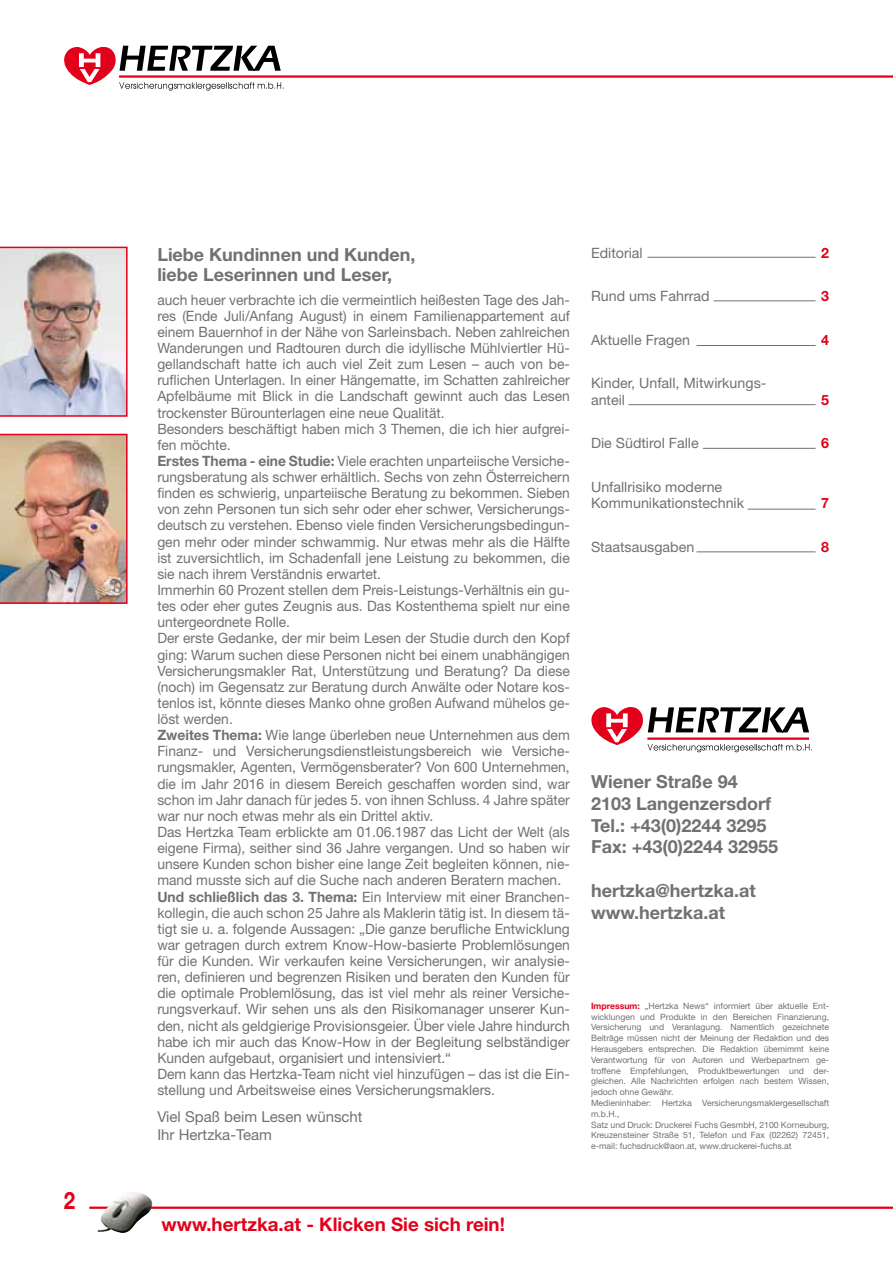
<style>
.page{position:relative;width:893px;height:1263px;background:#fff}
.page>*{position:absolute;margin:0;border:0;box-sizing:border-box;transform-origin:0 0}
.t1{font:700 24px "Helvetica Neue";color:#e2001a;scale:.85 1}
.t2{font:700 18.75px "Helvetica Neue";color:#e2001a}
.t3{font:700 18px/21.8px "Helvetica Neue";color:#707172}
.t4{font:15px/18px "Helvetica Neue";color:#707172}
.t5{font:14.25px/16.2px "Helvetica Neue";color:#707172}
.t6{font:700 14.25px "Helvetica Neue";color:#e2001a}
.t7{font:8.7px/10.8px "Helvetica Neue";color:#707172}
.s1{font-weight:700}
.s2{font-weight:700;color:#e2001a}
</style>
<div class="page">
<svg style="left:64px;top:46px;width:219px;height:45px"></svg>
<hr style="left:119px;top:75px;width:774px;height:3px;background:#e2001a">
<hr style="left:89px;top:1206px;width:804px;height:3px;background:#e2001a">
<svg style="left:591px;top:707px;width:221px;height:45px"></svg>
<hr style="left:647px;top:737px;width:162px;height:3px;background:#e2001a">
<hr style="left:647px;top:257px;width:169px;height:1px;background:#707172">
<hr style="left:713px;top:301px;width:103px;height:1px;background:#707172">
<hr style="left:696px;top:552px;width:120px;height:1px;background:#707172">
<hr style="left:628px;top:404px;width:188px;height:1px;background:#707172">
<img style="left:101px;top:1192px;width:30px;height:32px">
<img style="left:0;top:247px;width:128px;height:170px">
<img style="left:0;top:434px;width:128px;height:170px">
<hr style="left:696px;top:345px;width:120px;height:1px;background:#707172">
<hr style="left:703px;top:448px;width:113px;height:1px;background:#707172">
<hr style="left:747px;top:509px;width:69px;height:1px;background:#707172">
<h1 class="t1" style="left:64px;top:1186px;width:15px">2</h1>
<p class="t3" style="left:157px;top:244px;width:260px;line-height:20.2px">Liebe Kundinnen und Kunden, liebe Leserinnen und Leser,</p>
<p class="t5" style="left:157px;top:291px;width:414px">auch heuer verbrachte ich die vermeintlich heißesten Tage des Jah&shy;res (Ende Juli/Anfang August) in einem Familienappartement auf einem Bauernhof in der Nähe von Sarleinsbach. Neben zahlreichen Wanderungen und Radtouren durch die idyllische Mühlviertler Hü&shy;gellandschaft hatte ich auch viel Zeit zum Lesen – auch von be&shy;ruflichen Unterlagen. In einer Hängematte, im Schatten zahlreicher Apfelbäume mit Blick in die Landschaft gewinnt auch das Lesen trockenster Bürounterlagen eine neue Qualität.<br>Besonders beschäftigt haben mich 3 Themen, die ich hier aufgrei&shy;fen möchte.<br><span class="s1">Erstes Thema - eine Studie:</span> Viele erachten unparteiische Versiche&shy;rungsberatung als schwer erhältlich. Sechs von zehn Österreichern finden es schwierig, unparteiische Beratung zu bekommen. Sieben von zehn Personen tun sich sehr oder eher schwer, Versicherungs&shy;deutsch zu verstehen. Ebenso viele finden Versicherungsbedingun&shy;gen mehr oder minder schwammig. Nur etwas mehr als die Hälfte ist zuversichtlich, im Schadenfall jene Leistung zu bekommen, die sie nach ihrem Verständnis erwartet.<br>Immerhin 60 Prozent stellen dem Preis-Leistungs-Verhältnis ein gu&shy;tes oder eher gutes Zeugnis aus. Das Kostenthema spielt nur eine untergeordnete Rolle.<br>Der erste Gedanke, der mir beim Lesen der Studie durch den Kopf ging: Warum suchen diese Personen nicht bei einem unabhängigen Versicherungsmakler Rat, Unterstützung und Beratung? Da diese (noch) im Gegensatz zur Beratung durch Anwälte oder Notare kos&shy;tenlos ist, könnte dieses Manko ohne großen Aufwand mühelos ge&shy;löst werden.<br><span class="s1">Zweites Thema:</span> Wie lange überleben neue Unternehmen aus dem Finanz- und Versicherungsdienstleistungsbereich wie Versiche&shy;rungsmakler, Agenten, Vermögensberater? Von 600 Unternehmen, die im Jahr 2016 in diesem Bereich geschaffen worden sind, war schon im Jahr danach für jedes 5. von ihnen Schluss. 4 Jahre später war nur noch etwas mehr als ein Drittel aktiv.<br>Das Hertzka Team erblickte am 01.06.1987 das Licht der Welt (als eigene Firma), seither sind 36 Jahre vergangen. Und so haben wir unsere Kunden schon bisher eine lange Zeit begleiten können, nie&shy;mand musste sich auf die Suche nach anderen Beratern machen.<br><span class="s1">Und schließlich das 3. Thema:</span> Ein Interview mit einer Branchen&shy;kollegin, die auch schon 25 Jahre als Maklerin tätig ist. In diesem tä&shy;tigt sie u. a. folgende Aussagen: „Die ganze berufliche Entwicklung war getragen durch extrem Know-How-basierte Problemlösungen für die Kunden. Wir verkaufen keine Versicherungen, wir analysie&shy;ren, definieren und begrenzen Risiken und beraten den Kunden für die optimale Problemlösung, das ist viel mehr als reiner Versiche&shy;rungsverkauf. Wir sehen uns als den Risikomanager unserer Kun&shy;den, nicht als geldgierige Provisionsgeier. Über viele Jahre hindurch habe ich mir auch das Know-How in der Begleitung selbständiger Kunden aufgebaut, organisiert und intensiviert.“<br>Dem kann das Hertzka-Team nicht viel hinzufügen – das ist die Ein&shy;stellung und Arbeitsweise eines Versicherungsmaklers.</p>
<p class="t4" style="left:157px;top:1107px;width:207px">Viel Spaß beim Lesen wünscht<br>Ihr Hertzka-Team</p>
<p class="t5" style="left:591px;top:244px;width:53px">Editorial</p>
<p class="t6" style="left:821px;top:244px;width:9px">2</p>
<p class="t5" style="left:591px;top:288px;width:120px">Rund ums Fahrrad</p>
<p class="t6" style="left:821px;top:287px;width:9px">3</p>
<p class="t5" style="left:591px;top:331px;width:100px">Aktuelle Fragen</p>
<p class="t6" style="left:821px;top:331px;width:9px">4</p>
<p class="t5" style="left:591px;top:375px;width:177px">Kinder, Unfall, Mitwirkungs&shy;anteil</p>
<p class="t6" style="left:821px;top:391px;width:9px">5</p>
<p class="t5" style="left:591px;top:435px;width:109px">Die Südtirol Falle</p>
<p class="t6" style="left:821px;top:435px;width:9px">6</p>
<p class="t5" style="left:591px;top:478px;width:155px">Unfallrisiko moderne<br>Kommunikationstechnik</p>
<p class="t6" style="left:821px;top:495px;width:9px">7</p>
<p class="t5" style="left:591px;top:539px;width:105px">Staatsausgaben</p>
<p class="t6" style="left:821px;top:538px;width:9px">8</p>
<p class="t3" style="left:591px;top:770px;width:189px">Wiener Straße 94<br>2103 Langenzersdorf<br>Tel.: +43(0)2244 3295<br>Fax: +43(0)2244 32955</p>
<p class="t3" style="left:591px;top:879px;width:166px">hertzka@hertzka.at www.hertzka.at</p>
<p class="t7" style="left:591px;top:1000px;width:240px"><span class="s2">Impressum:</span> „Hertzka News“ informiert über aktuelle Ent&shy;wicklungen und Produkte in den Bereichen Finanzierung, Versicherung und Veranlagung. Namentlich gezeichnete Beiträge müssen nicht der Meinung der Redaktion und des Herausgebers entsprechen. Die Redaktion übernimmt keine Verantwortung für von Autoren und Werbepartnern ge&shy;troffene Empfehlungen, Produktbewertungen und der&shy;gleichen. Alle Nachrichten erfolgen nach bestem Wissen, jedoch ohne Gewähr.<br>Medieninhaber: Hertzka Versicherungsmaklergesellschaft m.b.H.,<br>Satz und Druck: Druckerei Fuchs GesmbH, 2100 Korneuburg, Kreuzensteiner Straße 51, Telefon und Fax (02262) 72451, e-mail: fuchsdruck@aon.at, www.druckerei-fuchs.at</p>
<h2 class="t2" style="left:162px;top:1212px;width:345px">www.hertzka.at - Klicken Sie sich rein!</h2>
</div>
